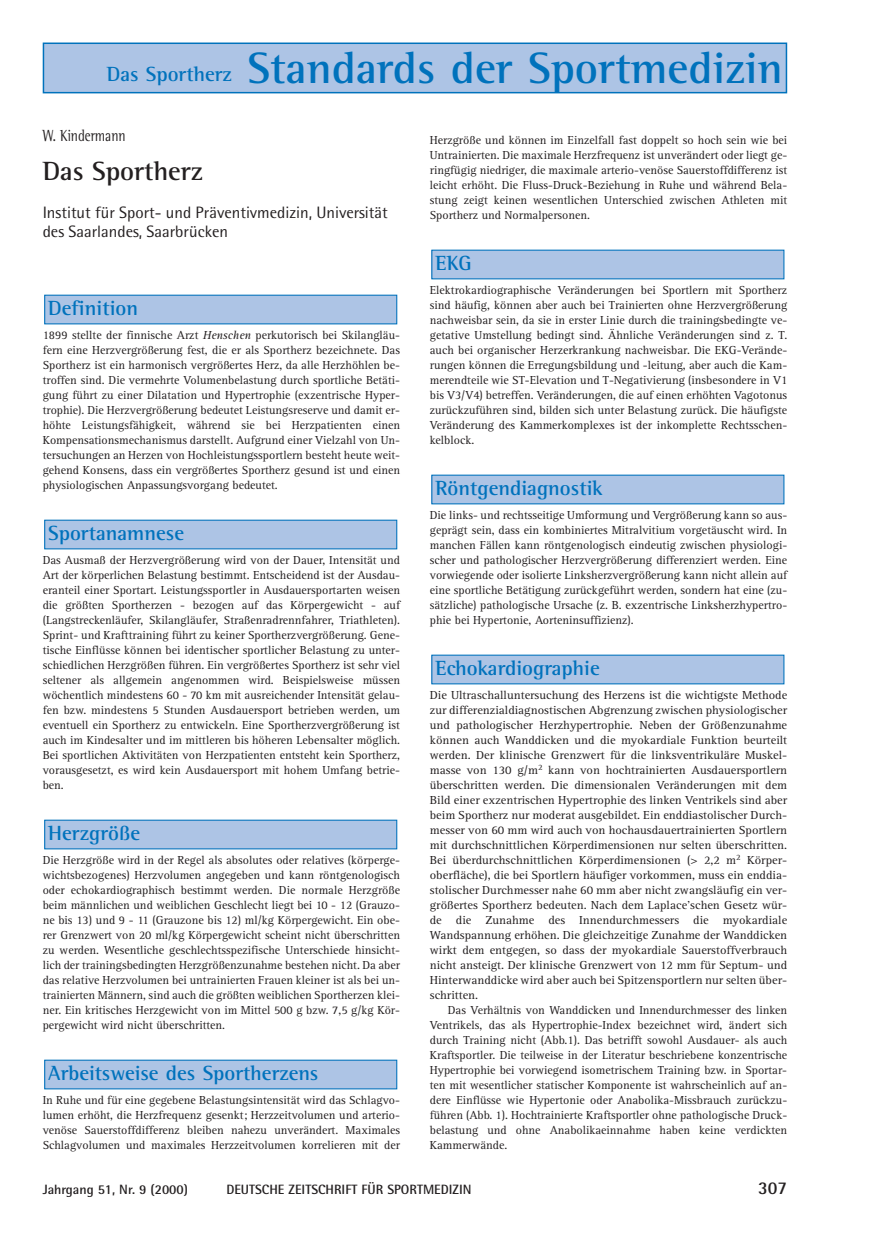
<style>
.page{position:relative;width:872px;height:1233px;background:#fff}
.page>*{position:absolute;margin:0;border:0;box-sizing:border-box;transform-origin:0 0}
.t1{font:700 45px "Rotis Semi Serif";color:#0072bc}
.t2{font:700 27px "Rotis Semi Serif";color:#231f20}
.t3{font:700 21px "Rotis Semi Serif";color:#0072bc}
.t4{font:700 18px "Rotis Semi Sans";color:#231f20}
.t5{font:16.5px/19.5px "Rotis Semi Sans";color:#231f20}
.t6{font:16.5px "Rotis Semi Serif";color:#231f20;scale:.8 1}
.t7{font:700 13.5px "Rotis Semi Sans";color:#231f20}
.t8{font:12px/15px "Rotis Serif";color:#231f20;text-align:justify}
.t9{font:12px/15px "Rotis Serif";color:#231f20;text-align:justify;scale:1.04 1}
.s1{font-size:21px}
.s2{font-style:italic}
</style>
<div class="page">
<div style="left:43px;top:43px;width:743px;height:50px;background:#adc4e5"></div>
<div style="left:43px;top:43px;width:744px;height:50px;border:2px solid #0072bc"></div>
<div style="left:45px;top:1060px;width:352px;height:29px;background:#adc4e5"></div>
<div style="left:44px;top:1060px;width:353px;height:29px;border:1px solid #0072bc"></div>
<div style="left:45px;top:820px;width:352px;height:29px;background:#adc4e5"></div>
<div style="left:44px;top:820px;width:353px;height:29px;border:1px solid #0072bc"></div>
<div style="left:45px;top:520px;width:352px;height:29px;background:#adc4e5"></div>
<div style="left:44px;top:520px;width:353px;height:29px;border:1px solid #0072bc"></div>
<div style="left:45px;top:295px;width:352px;height:29px;background:#adc4e5"></div>
<div style="left:44px;top:295px;width:353px;height:29px;border:1px solid #0072bc"></div>
<div style="left:432px;top:655px;width:351px;height:29px;background:#adc4e5"></div>
<div style="left:431px;top:655px;width:353px;height:29px;border:1px solid #0072bc"></div>
<div style="left:432px;top:475px;width:351px;height:29px;background:#adc4e5"></div>
<div style="left:431px;top:475px;width:353px;height:29px;border:1px solid #0072bc"></div>
<div style="left:432px;top:250px;width:351px;height:29px;background:#adc4e5"></div>
<div style="left:431px;top:250px;width:353px;height:29px;border:1px solid #0072bc"></div>
<h1 class="t1" style="left:107px;top:52px;width:677px"><span class="s1">Das Sportherz</span> Standards der Sportmedizin</h1>
<h3 class="t6" style="left:43px;top:130px;width:105px">W. Kindermann</h3>
<h2 class="t2" style="left:43px;top:161px;width:162px">Das Sportherz</h2>
<h3 class="t5" style="left:43px;top:204px;width:346px">Institut für Sport- und Präventivmedizin, Universität des Saarlandes, Saarbrücken</h3>
<h3 class="t3" style="left:48px;top:300px;width:91px">Definition</h3>
<p class="t8" style="left:43px;top:329px;width:359px">1899 stellte der finnische Arzt <span class="s2">Henschen</span> perkutorisch bei Skilangläu&shy;fern eine Herzvergrößerung fest, die er als Sportherz bezeichnete. Das Sportherz ist ein harmonisch vergrößertes Herz, da alle Herzhöhlen be&shy;troffen sind. Die vermehrte Volumenbelastung durch sportliche Betäti&shy;gung führt zu einer Dilatation und Hypertrophie (exzentrische Hyper&shy;trophie). Die Herzvergrößerung bedeutet Leistungsreserve und damit er&shy;höhte Leistungsfähigkeit, während sie bei Herzpatienten einen Kompensationsmechanismus darstellt. Aufgrund einer Vielzahl von Un&shy;tersuchungen an Herzen von Hochleistungssportlern besteht heute weit&shy;gehend Konsens, dass ein vergrößertes Sportherz gesund ist und einen physiologischen Anpassungsvorgang bedeutet.</p>
<h3 class="t3" style="left:48px;top:525px;width:137px">Sportanamnese</h3>
<p class="t8" style="left:43px;top:554px;width:359px">Das Ausmaß der Herzvergrößerung wird von der Dauer, Intensität und Art der körperlichen Belastung bestimmt. Entscheidend ist der Ausdau&shy;eranteil einer Sportart. Leistungssportler in Ausdauersportarten weisen die größten Sportherzen - bezogen auf das Körpergewicht - auf (Langstreckenläufer, Skilangläufer, Straßenradrennfahrer, Triathleten).<br>Sprint- und Krafttraining führt zu keiner Sportherzvergrößerung. Gene&shy;tische Einflüsse können bei identischer sportlicher Belastung zu unter&shy;schiedlichen Herzgrößen führen. Ein vergrößertes Sportherz ist sehr viel seltener als allgemein angenommen wird. Beispielsweise müssen wöchentlich mindestens 60 - 70 km mit ausreichender Intensität gelau&shy;fen bzw. mindestens 5 Stunden Ausdauersport betrieben werden, um eventuell ein Sportherz zu entwickeln. Eine Sportherzvergrößerung ist auch im Kindesalter und im mittleren bis höheren Lebensalter möglich.<br>Bei sportlichen Aktivitäten von Herzpatienten entsteht kein Sportherz, vorausgesetzt, es wird kein Ausdauersport mit hohem Umfang betrie&shy;ben.</p>
<h3 class="t3" style="left:48px;top:825px;width:93px">Herzgröße</h3>
<p class="t8" style="left:43px;top:854px;width:359px">Die Herzgröße wird in der Regel als absolutes oder relatives (körperge&shy;wichtsbezogenes) Herzvolumen angegeben und kann röntgenologisch oder echokardiographisch bestimmt werden. Die normale Herzgröße beim männlichen und weiblichen Geschlecht liegt bei 10 - 12 (Grauzo&shy;ne bis 13) und 9 - 11 (Grauzone bis 12) ml/kg Körpergewicht. Ein obe&shy;rer Grenzwert von 20 ml/kg Körpergewicht scheint nicht überschritten zu werden. Wesentliche geschlechtsspezifische Unterschiede hinsicht&shy;lich der trainingsbedingten Herzgrößenzunahme bestehen nicht. Da aber das relative Herzvolumen bei untrainierten Frauen kleiner ist als bei un&shy;trainierten Männern, sind auch die größten weiblichen Sportherzen klei&shy;ner. Ein kritisches Herzgewicht von im Mittel 500 g bzw. 7,5 g/kg Kör&shy;pergewicht wird nicht überschritten.</p>
<h3 class="t3" style="left:48px;top:1065px;width:271px">Arbeitsweise des Sportherzens</h3>
<p class="t8" style="left:43px;top:1094px;width:359px">In Ruhe und für eine gegebene Belastungsintensität wird das Schlagvo&shy;lumen erhöht, die Herzfrequenz gesenkt; Herzzeitvolumen und arterio&shy;venöse Sauerstoffdifferenz bleiben nahezu unverändert. Maximales Schlagvolumen und maximales Herzzeitvolumen korrelieren mit der</p>
<p class="t8" style="left:430px;top:134px;width:359px">Herzgröße und können im Einzelfall fast doppelt so hoch sein wie bei Untrainierten. Die maximale Herzfrequenz ist unverändert oder liegt ge&shy;ringfügig niedriger, die maximale arterio-venöse Sauerstoffdifferenz ist leicht erhöht. Die Fluss-Druck-Beziehung in Ruhe und während Bela&shy;stung zeigt keinen wesentlichen Unterschied zwischen Athleten mit Sportherz und Normalpersonen.</p>
<h3 class="t3" style="left:435px;top:255px;width:38px">EKG</h3>
<p class="t8" style="left:430px;top:284px;width:359px">Elektrokardiographische Veränderungen bei Sportlern mit Sportherz sind häufig, können aber auch bei Trainierten ohne Herzvergrößerung nachweisbar sein, da sie in erster Linie durch die trainingsbedingte ve&shy;getative Umstellung bedingt sind. Ähnliche Veränderungen sind z. T. auch bei organischer Herzerkrankung nachweisbar. Die EKG-Verände&shy;rungen können die Erregungsbildung und -leitung, aber auch die Kam&shy;merendteile wie ST-Elevation und T-Negativierung (insbesondere in V1 bis V3/V4) betreffen. Veränderungen, die auf einen erhöhten Vagotonus zurückzuführen sind, bilden sich unter Belastung zurück. Die häufigste Veränderung des Kammerkomplexes ist der inkomplette Rechtsschen&shy;kelblock.</p>
<h3 class="t3" style="left:435px;top:480px;width:169px">Röntgendiagnostik</h3>
<p class="t8" style="left:430px;top:509px;width:359px">Die links- und rechtsseitige Umformung und Vergrößerung kann so aus&shy;geprägt sein, dass ein kombiniertes Mitralvitium vorgetäuscht wird. In manchen Fällen kann röntgenologisch eindeutig zwischen physiologi&shy;scher und pathologischer Herzvergrößerung differenziert werden. Eine vorwiegende oder isolierte Linksherzvergrößerung kann nicht allein auf eine sportliche Betätigung zurückgeführt werden, sondern hat eine (zu&shy;sätzliche) pathologische Ursache (z. B. exzentrische Linksherzhypertro&shy;phie bei Hypertonie, Aorteninsuffizienz).</p>
<h3 class="t3" style="left:435px;top:660px;width:166px">Echokardiographie</h3>
<p class="t9" style="left:430px;top:689px;width:345px">Die Ultraschalluntersuchung des Herzens ist die wichtigste Methode zur differenzialdiagnostischen Abgrenzung zwischen physiologischer und pathologischer Herzhypertrophie. Neben der Größenzunahme können auch Wanddicken und die myokardiale Funktion beurteilt werden. Der klinische Grenzwert für die linksventrikuläre Muskel&shy;masse von 130 g/m<sup>2</sup> kann von hochtrainierten Ausdauersportlern überschritten werden. Die dimensionalen Veränderungen mit dem Bild einer exzentrischen Hypertrophie des linken Ventrikels sind aber beim Sportherz nur moderat ausgebildet. Ein enddiastolischer Durch&shy;messer von 60 mm wird auch von hochausdauertrainierten Sportlern mit durchschnittlichen Körperdimensionen nur selten überschritten.<br>Bei überdurchschnittlichen Körperdimensionen (&gt; 2,2 m<sup>2</sup> Körper&shy;oberfläche), die bei Sportlern häufiger vorkommen, muss ein enddia&shy;stolischer Durchmesser nahe 60 mm aber nicht zwangsläufig ein ver&shy;größertes Sportherz bedeuten. Nach dem Laplace’schen Gesetz wür&shy;de die Zunahme des Innendurchmessers die myokardiale Wandspannung erhöhen. Die gleichzeitige Zunahme der Wanddicken wirkt dem entgegen, so dass der myokardiale Sauerstoffverbrauch nicht ansteigt. Der klinische Grenzwert von 12 mm für Septum- und Hinterwanddicke wird aber auch bei Spitzensportlern nur selten über&shy;schritten.</p>
<p class="t8" style="left:430px;top:1004px;width:359px;text-indent:18px">Das Verhältnis von Wanddicken und Innendurchmesser des linken Ventrikels, das als Hypertrophie-Index bezeichnet wird, ändert sich durch Training nicht (Abb.1). Das betrifft sowohl Ausdauer- als auch Kraftsportler. Die teilweise in der Literatur beschriebene konzentrische Hypertrophie bei vorwiegend isometrischem Training bzw. in Sportar&shy;ten mit wesentlicher statischer Komponente ist wahrscheinlich auf an&shy;dere Einflüsse wie Hypertonie oder Anabolika-Missbrauch zurückzu&shy;führen (Abb. 1). Hochtrainierte Kraftsportler ohne pathologische Druck&shy;belastung und ohne Anabolikaeinnahme haben keine verdickten Kammerwände.</p>
<p class="t7" style="left:43px;top:1185px;width:147px">Jahrgang 51, Nr. 9 (2000)</p>
<p class="t7" style="left:226px;top:1185px;width:247px">DEUTSCHE ZEITSCHRIFT FÜR SPORTMEDIZIN</p>
<h3 class="t4" style="left:758px;top:1182px;width:30px">307</h3>
</div>
